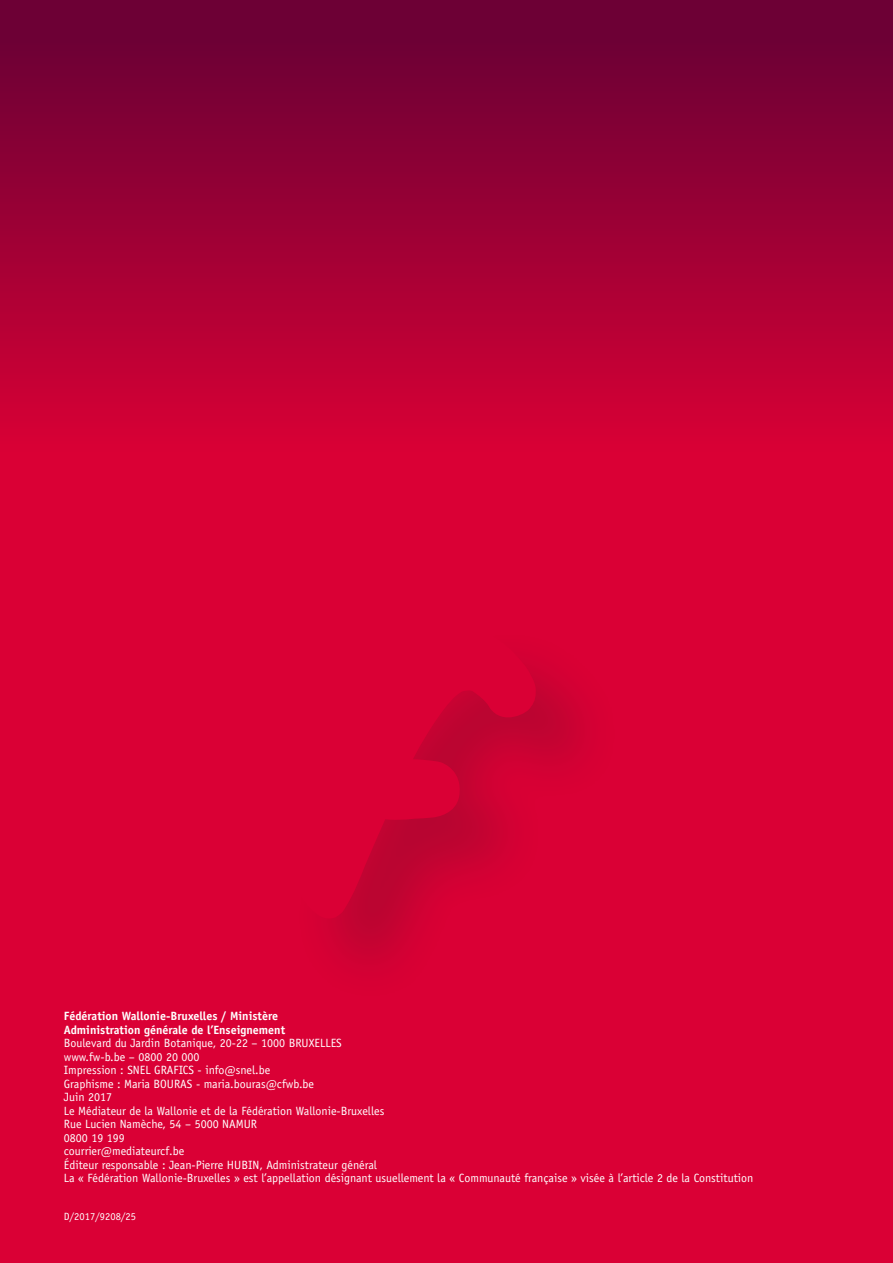
<style>
.page{position:relative;width:893px;height:1263px;background:#da0035}
.page>*{position:absolute;margin:0;border:0;box-sizing:border-box;transform-origin:0 0}
.t1{font:12px/13.5px "Officina Sans";color:#fff}
.t2{font:700 12px/13.5px "Officina Sans";color:#fff}
.t3{font:10.5px "Officina Sans";color:#fff}
</style>
<div class="page">
<svg style="left:0;top:0;width:893px;height:416px;background:#980035"></svg>
<div style="left:290px;top:625px;width:334px;height:381px;background:#231f20;opacity:.2"></div>
<svg style="left:293px;top:628px;width:243px;height:291px"></svg>
<p class="t2" style="left:64px;top:1009px;width:223px">Fédération Wallonie-Bruxelles / Ministère<br>Administration générale de l’Enseignement</p>
<p class="t1" style="left:64px;top:1036px;width:280px">Boulevard du Jardin Botanique, 20-22 – 1000 BRUXELLES www.fw-b.be – 0800 20 000<br>Impression : Snel</p>
<p class="t1" style="left:64px;top:1063px;width:691px;text-indent:134px">- info@snel.be<br>Graphisme : Maria Bou ras - maria.bouras@cfwb.be<br>Juin 2017<br>Le Médiateur de la Wallonie et de la Fédération Wallonie-Bruxelles<br>Rue Lucien Namèche, 54 – 5000 NAMUR<br>0800 19 199<br>courrier@mediateurcf.be<br>Éditeur responsable : Jean-Pierre HUBIN, Administrateur général<br>La « Fédération Wallonie-Bruxelles » est l’appellation désignant usuellement la « Communauté française » visée à l’article 2 de la Constitution</p>
<p class="t3" style="left:64px;top:1211px;width:74px">D/2017/9208/25</p>
<p class="t1" style="left:154px;top:1063px;width:19px">Grafics</p>
</div>
